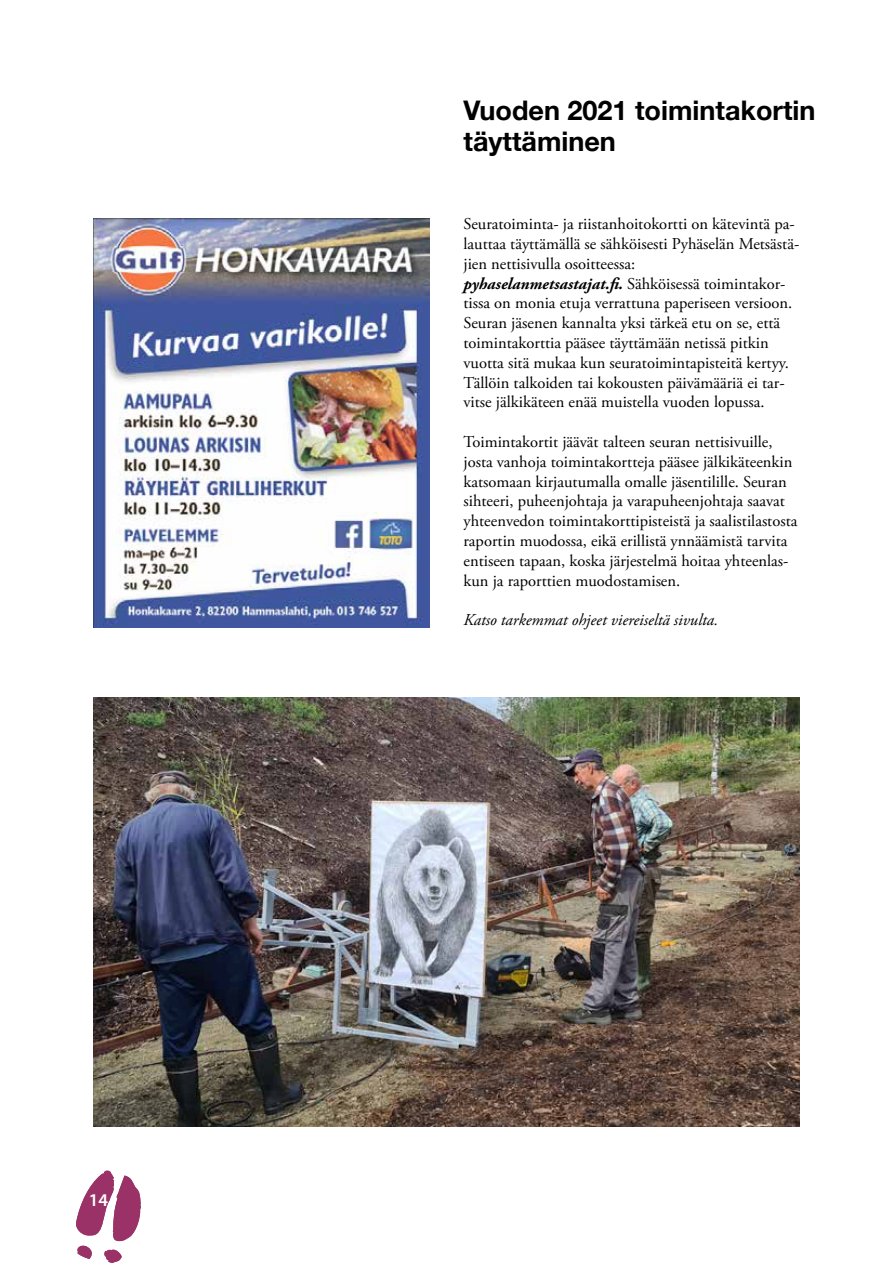
<style>
.page{position:relative;width:893px;height:1263px;background:#fff}
.page>*{position:absolute;margin:0;border:0;box-sizing:border-box;transform-origin:0 0}
.t1{font:700 27px/31.5px "Helvetica Neue";color:#000}
.t2{font:600 18px "Myriad Pro";color:#fff}
.t3{font:16.5px/19.8px "Adobe Garamond Pro";color:#000}
.t4{font:italic 16.5px "Adobe Garamond Pro";color:#000}
.s1{font-weight:700;font-style:italic}
</style>
<div class="page">
<svg style="left:76px;top:1170px;width:65px;height:93px"></svg>
<img style="left:94px;top:218px;width:335px;height:410px">
<img style="left:94px;top:697px;width:705px;height:430px">
<p class="t2" style="left:89px;top:1188px;width:21px">14</p>
<h1 class="t1" style="left:463px;top:95px;width:353px">Vuoden 2021 toimintakortin täyttäminen</h1>
<p class="t3" style="left:463px;top:215px;width:337px">Seuratoiminta- ja riistanhoitokortti on kätevintä pa&shy;lauttaa täyttämällä se sähköisesti Pyhäselän Metsästä&shy;jien nettisivulla osoitteessa:<br><span class="s1">pyhaselanmetsastajat.fi.</span> Sähköisessä toimintakor&shy;tissa on monia etuja verrattuna paperiseen versioon.<br>Seuran jäsenen kannalta yksi tärkeä etu on se, että toimintakorttia pääsee täyttämään netissä pitkin vuotta sitä mukaa kun seuratoimintapisteitä kertyy.<br>Tällöin talkoiden tai kokousten päivämääriä ei tar&shy;vitse jälkikäteen enää muistella vuoden lopussa.</p>
<p class="t3" style="left:463px;top:432px;width:335px">Toimintakortit jäävät talteen seuran nettisivuille, josta vanhoja toimintakortteja pääsee jälkikäteenkin katsomaan kirjautumalla omalle jäsentilille. Seuran sihteeri, puheenjohtaja ja varapuheenjohtaja saavat yhteenvedon toimintakorttipisteistä ja saalistilastosta raportin muodossa, eikä erillistä ynnäämistä tarvita entiseen tapaan, koska järjestelmä hoitaa yhteenlas&shy;kun ja raporttien muodostamisen.</p>
<p class="t4" style="left:463px;top:610px;width:256px">Katso tarkemmat ohjeet viereiseltä sivulta.</p>
</div>
